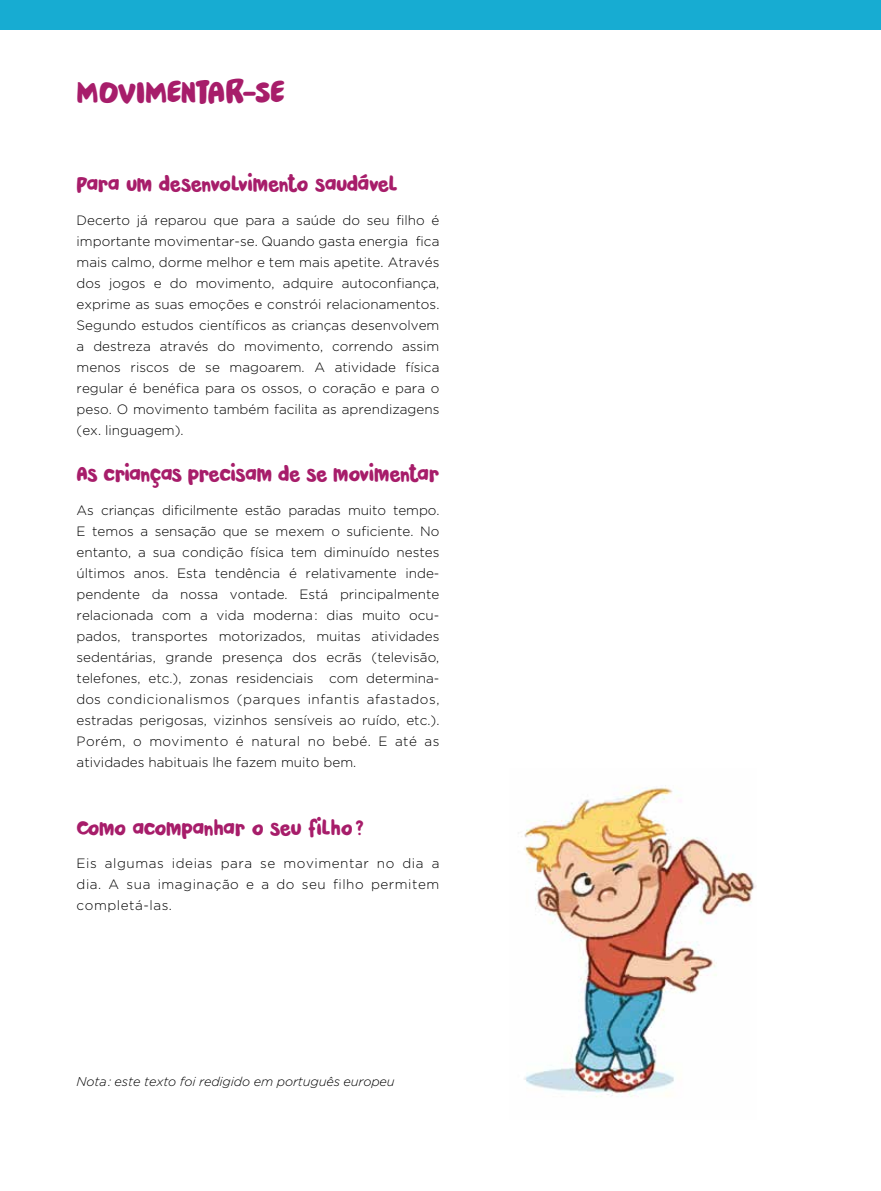
<style>
.page{position:relative;width:881px;height:1191px;background:#fff}
.page>*{position:absolute;margin:0;border:0;box-sizing:border-box;transform-origin:0 0}
.t1{font:33px "Pardesi";letter-spacing:-.02em;color:#a71d6a}
.t2{font:21px "Pardesi";letter-spacing:-.03em;color:#a71d6a}
.t3{font:300 13.5px/21px "Gotham";color:#000;text-align:justify}
.t4{font:italic 300 12.75px "Gotham";letter-spacing:-.01em;color:#000}
</style>
<div class="page">
<div style="left:0;top:0;width:880px;height:30px;background:#17acd2"></div>
<img style="left:524px;top:785px;width:231px;height:312px">
<h1 class="t1" style="left:77px;top:68px;width:210px">MOVIMENTAR-SE</h1>
<h2 class="t2" style="left:77px;top:168px;width:322px">PARA UM DESENVOLVIMENTO SAUDÁVEL</h2>
<p class="t3" style="left:77px;top:209px;width:364px">Decerto já reparou que para a saúde do seu filho é importante movimentar-se. Quando gasta energia fica mais calmo, dorme melhor e tem mais apetite. Através dos jogos e do movimento, adquire autoconfiança, exprime as suas emoções e constrói relacionamentos.<br>Segundo estudos científicos as crianças desenvolvem a destreza através do movimento, correndo assim menos riscos de se magoarem. A atividade física regular é benéfica para os ossos, o coração e para o peso. O movimento também facilita as aprendizagens (ex. linguagem).</p>
<h2 class="t2" style="left:77px;top:458px;width:364px">AS CRIANÇAS PRECISAM DE SE MOVIMENTAR</h2>
<p class="t3" style="left:77px;top:499px;width:364px">As crianças dificilmente estão paradas muito tempo.<br>E temos a sensação que se mexem o suficiente. No entanto, a sua condição física tem diminuído nestes últimos anos. Esta tendência é relativamente inde&shy;pendente da nossa vontade. Está principalmente relacionada com a vida moderna: dias muito ocu&shy;pados, transportes motorizados, muitas atividades sedentárias, grande presença dos ecrãs (televisão, telefones, etc.), zonas residenciais com determina&shy;dos condicionalismos (parques infantis afastados, estradas perigosas, vizinhos sensíveis ao ruído, etc.).<br>Porém, o movimento é natural no bebé. E até as atividades habituais lhe fazem muito bem.</p>
<h2 class="t2" style="left:77px;top:812px;width:288px">COMO ACOMPANHAR O SEU FILHO?</h2>
<p class="t3" style="left:77px;top:853px;width:364px">Eis algumas ideias para se movimentar no dia a dia. A sua imaginação e a do seu filho permitem completá-las.</p>
<p class="t4" style="left:77px;top:1074px;width:319px">Nota: este texto foi redigido em português europeu</p>
</div>
